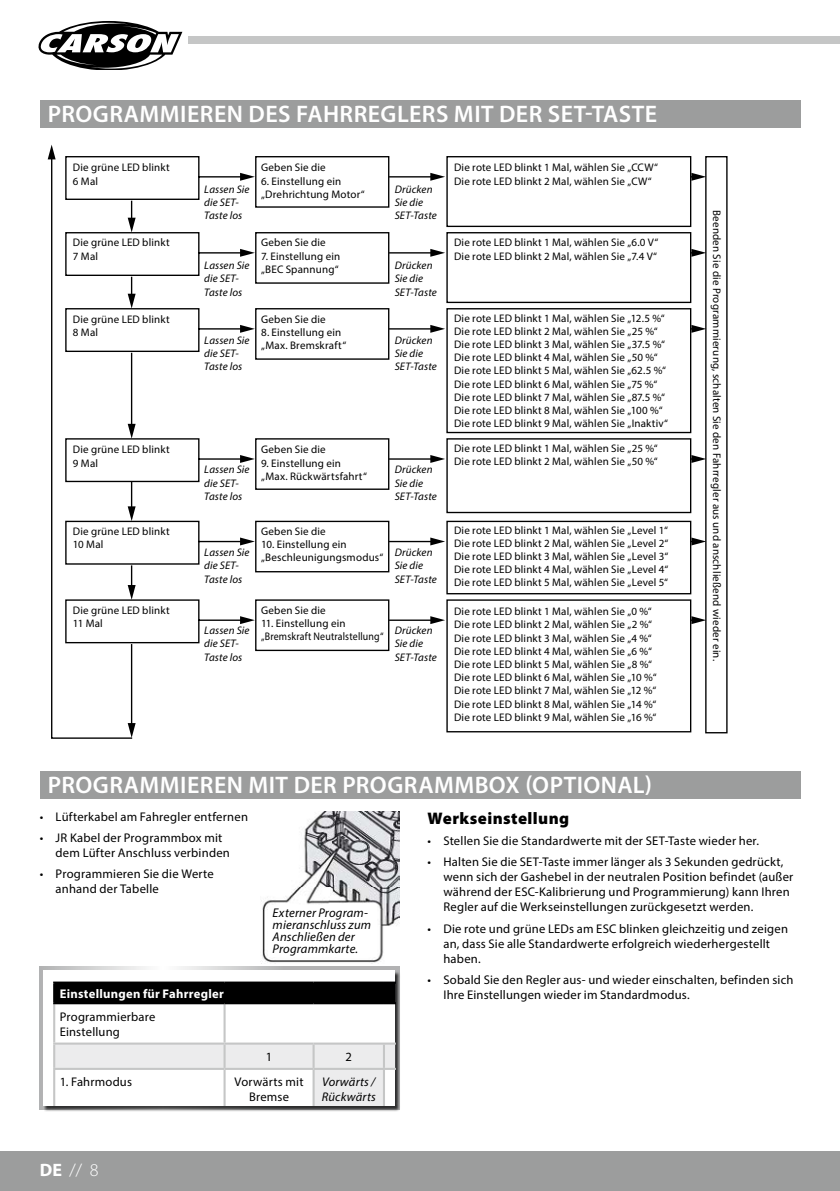
<style>
.page{position:relative;width:840px;height:1191px;background:#fff}
.page>*{position:absolute;margin:0;border:0;box-sizing:border-box;transform-origin:0 0}
.t1{font:600 24px "Myriad Pro";letter-spacing:.02em;color:#fff}
.t2{font:300 18px "Myriad Pro";color:#fff}
.t3{font:900 16.8px "Myriad Pro";letter-spacing:.025em;color:#000}
.t4{font:12.6px/15.2px "Myriad Pro";letter-spacing:.015em;color:#000}
.t5{font:italic 12.6px/12px "Myriad Pro";letter-spacing:.015em;color:#000}
.t6{font:700 12.6px "Myriad Pro";letter-spacing:.02em;color:#fff}
.t7{font:11px/13.2px "Myriad Pro";letter-spacing:.015em;color:#000}
.t8{font:italic 11px/13.2px "Myriad Pro";letter-spacing:.015em;color:#000}
.s1{font-weight:700}
</style>
<div class="page">
<div style="left:0;top:1151px;width:839px;height:40px;background:#9c9d9d"></div>
<hr style="left:839px;top:1151px;width:1px;height:40px;background:#9c9d9d">
<div style="left:188px;top:36px;width:651px;height:8px;background:#c5c6c6"></div>
<svg style="left:38px;top:21px;width:145px;height:48px"></svg>
<div style="left:40px;top:100px;width:759px;height:28px;background:#9c9d9d"></div>
<svg style="left:133px;top:156px;width:594px;height:578px"></svg>
<svg style="left:240px;top:173px;width:15px;height:8px"></svg>
<hr style="left:389px;top:176px;width:44px;height:1px;background:#000">
<svg style="left:430px;top:173px;width:15px;height:8px"></svg>
<svg style="left:690px;top:173px;width:15px;height:8px"></svg>
<svg style="left:133px;top:201px;width:2px;height:30px"></svg>
<svg style="left:133px;top:231px;width:558px;height:73px"></svg>
<svg style="left:240px;top:249px;width:15px;height:8px"></svg>
<hr style="left:389px;top:252px;width:44px;height:1px;background:#000">
<svg style="left:430px;top:249px;width:15px;height:8px"></svg>
<svg style="left:690px;top:249px;width:15px;height:8px"></svg>
<svg style="left:133px;top:277px;width:2px;height:30px"></svg>
<svg style="left:133px;top:307px;width:558px;height:127px"></svg>
<svg style="left:240px;top:325px;width:15px;height:8px"></svg>
<hr style="left:389px;top:328px;width:44px;height:1px;background:#000">
<svg style="left:430px;top:325px;width:15px;height:8px"></svg>
<svg style="left:690px;top:325px;width:15px;height:8px"></svg>
<svg style="left:133px;top:424px;width:2px;height:13px"></svg>
<svg style="left:133px;top:437px;width:558px;height:77px"></svg>
<svg style="left:240px;top:455px;width:15px;height:8px"></svg>
<hr style="left:389px;top:458px;width:44px;height:2px;background:#000">
<svg style="left:430px;top:455px;width:15px;height:8px"></svg>
<svg style="left:690px;top:455px;width:15px;height:8px"></svg>
<svg style="left:133px;top:481px;width:2px;height:39px"></svg>
<svg style="left:133px;top:520px;width:558px;height:75px"></svg>
<svg style="left:240px;top:537px;width:15px;height:8px"></svg>
<hr style="left:389px;top:541px;width:44px;height:1px;background:#000">
<svg style="left:430px;top:537px;width:15px;height:8px"></svg>
<svg style="left:690px;top:537px;width:15px;height:8px"></svg>
<svg style="left:133px;top:565px;width:2px;height:33px"></svg>
<svg style="left:133px;top:598px;width:558px;height:135px"></svg>
<svg style="left:240px;top:616px;width:15px;height:8px"></svg>
<hr style="left:389px;top:619px;width:44px;height:2px;background:#000">
<svg style="left:430px;top:616px;width:15px;height:8px"></svg>
<svg style="left:690px;top:616px;width:15px;height:8px"></svg>
<svg style="left:133px;top:723px;width:2px;height:11px"></svg>
<svg style="left:50px;top:156px;width:83px;height:583px"></svg>
<svg style="left:48px;top:145px;width:8px;height:14px"></svg>
<div style="left:40px;top:771px;width:759px;height:28px;background:#9c9d9d"></div>
<svg style="left:40px;top:967px;width:359px;height:143px"></svg>
<div style="left:44px;top:971px;width:356px;height:140px;background:#000;opacity:.75"></div>
<div style="left:44px;top:970px;width:351px;height:136px;background:#fff"></div>
<div style="left:313px;top:1068px;width:71px;height:38px;background:#ececed"></div>
<hr style="left:53px;top:1004px;width:2px;height:38px;background:#c5c6c6">
<hr style="left:223px;top:1004px;width:2px;height:38px;background:#c5c6c6">
<hr style="left:53px;top:1042px;width:171px;height:2px;background:#c5c6c6">
<hr style="left:53px;top:1044px;width:2px;height:23px;background:#c5c6c6">
<hr style="left:53px;top:1067px;width:171px;height:3px;background:#c5c6c6">
<hr style="left:53px;top:1070px;width:2px;height:36px;background:#c5c6c6">
<hr style="left:223px;top:1070px;width:2px;height:36px;background:#c5c6c6">
<hr style="left:312px;top:1070px;width:2px;height:36px;background:#c5c6c6">
<svg style="left:54px;top:1042px;width:341px;height:28px;background:#e5e5e6"></svg>
<hr style="left:383px;top:1070px;width:2px;height:36px;background:#c5c6c6">
<div style="left:53px;top:981px;width:342px;height:23px;background:#000"></div>
<img style="left:261px;top:811px;width:138px;height:152px">
<div style="left:268px;top:905px;width:109px;height:51px;background:#fff"></div>
<h1 class="t1" style="left:48px;top:99px;width:610px">PROGRAMMIEREN DES FAHRREGLERS MIT DER SET-TASTE</h1>
<p class="t7" style="left:73px;top:161px;width:98px">Die grüne LED blinkt<br>6 Mal</p>
<p class="t7" style="left:73px;top:236px;width:98px">Die grüne LED blinkt<br>7 Mal</p>
<p class="t7" style="left:261px;top:161px;width:66px">Geben Sie die</p>
<p class="t7" style="left:261px;top:174px;width:105px">6. Einstellung ein „Drehrichtung Motor“</p>
<p class="t7" style="left:261px;top:236px;width:66px">Geben Sie die</p>
<p class="t7" style="left:261px;top:249px;width:81px">7. Einstellung ein „BEC Spannung“</p>
<p class="t8" style="left:204px;top:182px;width:47px">Lassen Sie die SET-<br>Taste los</p>
<p class="t8" style="left:394px;top:182px;width:44px">Drücken<br>Sie die<br>SET-Taste</p>
<p class="t8" style="left:204px;top:259px;width:47px">Lassen Sie die SET-<br>Taste los</p>
<p class="t8" style="left:394px;top:259px;width:44px">Drücken<br>Sie die<br>SET-Taste</p>
<p class="t7" style="left:454px;top:161px;width:205px">Die rote LED blinkt 1 Mal, wählen Sie „CCW“<br>Die rote LED blinkt 2 Mal, wählen Sie „CW“</p>
<p class="t7" style="left:454px;top:236px;width:206px">Die rote LED blinkt 1 Mal, wählen Sie „6.0 V“<br>Die rote LED blinkt 2 Mal, wählen Sie „7.4 V“</p>
<p class="t7" style="left:73px;top:312px;width:98px">Die grüne LED blinkt<br>8 Mal</p>
<p class="t7" style="left:73px;top:443px;width:98px">Die grüne LED blinkt<br>9 Mal</p>
<p class="t7" style="left:261px;top:312px;width:66px">Geben Sie die</p>
<p class="t7" style="left:261px;top:326px;width:87px">8. Einstellung ein „Max. Bremskraft“</p>
<p class="t8" style="left:204px;top:333px;width:47px">Lassen Sie die SET-<br>Taste los</p>
<p class="t8" style="left:394px;top:333px;width:44px">Drücken<br>Sie die<br>SET-Taste</p>
<p class="t7" style="left:261px;top:443px;width:66px">Geben Sie die</p>
<p class="t7" style="left:261px;top:456px;width:107px">9. Einstellung ein „Max. Rückwärtsfahrt“</p>
<p class="t8" style="left:204px;top:463px;width:47px">Lassen Sie die SET-<br>Taste los</p>
<p class="t8" style="left:394px;top:463px;width:44px">Drücken<br>Sie die<br>SET-Taste</p>
<p class="t7" style="left:454px;top:311px;width:215px">Die rote LED blinkt 1 Mal, wählen Sie „12.5 %“ Die rote LED blinkt 2 Mal, wählen Sie „25 %“ Die rote LED blinkt 3 Mal, wählen Sie „37.5 %“ Die rote LED blinkt 4 Mal, wählen Sie „50 %“ Die rote LED blinkt 5 Mal, wählen Sie „62.5 %“ Die rote LED blinkt 6 Mal, wählen Sie „75 %“ Die rote LED blinkt 7 Mal, wählen Sie „87.5 %“ Die rote LED blinkt 8 Mal, wählen Sie „100 %“ Die rote LED blinkt 9 Mal, wählen Sie „Inaktiv“</p>
<p class="t7" style="left:454px;top:441px;width:205px">Die rote LED blinkt 1 Mal, wählen Sie „25 %“<br>Die rote LED blinkt 2 Mal, wählen Sie „50 %“</p>
<p class="t7" style="left:73px;top:524px;width:98px">Die grüne LED blinkt<br>10 Mal</p>
<p class="t7" style="left:73px;top:603px;width:98px">Die grüne LED blinkt<br>11 Mal</p>
<p class="t7" style="left:261px;top:524px;width:66px">Geben Sie die</p>
<p class="t7" style="left:261px;top:538px;width:124px">10. Einstellung ein „Beschleunigungsmodus“</p>
<p class="t8" style="left:204px;top:546px;width:47px">Lassen Sie die SET-<br>Taste los</p>
<p class="t8" style="left:394px;top:546px;width:44px">Drücken<br>Sie die<br>SET-Taste</p>
<p class="t7" style="left:261px;top:603px;width:66px">Geben Sie die</p>
<p class="t7" style="left:261px;top:616px;width:124px">11. Einstellung ein „Bremskraft Neutralstellung“</p>
<p class="t8" style="left:204px;top:624px;width:47px">Lassen Sie die SET-<br>Taste los</p>
<p class="t8" style="left:394px;top:624px;width:44px">Drücken<br>Sie die<br>SET-Taste</p>
<p class="t7" style="left:454px;top:523px;width:216px;text-align:justify">Die rote LED blinkt 1 Mal, wählen Sie „Level 1“ Die rote LED blinkt 2 Mal, wählen Sie „Level 2“ Die rote LED blinkt 3 Mal, wählen Sie „Level 3“ Die rote LED blinkt 4 Mal, wählen Sie „Level 4“ Die rote LED blinkt 5 Mal, wählen Sie „Level 5“</p>
<p class="t7" style="left:454px;top:604px;width:204px">Die rote LED blinkt 1 Mal, wählen Sie „0 %“ Die rote LED blinkt 2 Mal, wählen Sie „2 %“ Die rote LED blinkt 3 Mal, wählen Sie „4 %“ Die rote LED blinkt 4 Mal, wählen Sie „6 %“ Die rote LED blinkt 5 Mal, wählen Sie „8 %“ Die rote LED blinkt 6 Mal, wählen Sie „10 %“ Die rote LED blinkt 7 Mal, wählen Sie „12 %“ Die rote LED blinkt 8 Mal, wählen Sie „14 %“ Die rote LED blinkt 9 Mal, wählen Sie „16 %“</p>
<p class="t7" style="left:723px;top:210px;width:452px;rotate:90deg">Beenden Sie die Programmierung, schalten Sie den Fahrregler aus und anschließend wieder ein.</p>
<h1 class="t1" style="left:48px;top:770px;width:605px">PROGRAMMIEREN MIT DER PROGRAMMBOX (OPTIONAL)</h1>
<p class="t4" style="left:40px;top:808px;width:210px">• Lüfterkabel am Fahregler entfernen</p>
<p class="t4" style="left:56px;top:829px;width:176px;text-indent:-16px">• JR Kabel der Programmbox mit dem Lüfter Anschluss verbinden</p>
<p class="t4" style="left:56px;top:866px;width:160px;text-indent:-16px">• Programmieren Sie die Werte anhand der Tabelle</p>
<h3 class="t3" style="left:427px;top:807px;width:143px">Werkseinstellung</h3>
<p class="t4" style="left:427px;top:833px;width:333px">• Stellen Sie die Standardwerte mit der SET-Taste wieder her.</p>
<p class="t4" style="left:443px;top:854px;width:351px;text-indent:-16px">• Halten Sie die SET-Taste immer länger als 3 Sekunden gedrückt, wenn sich der Gashebel in der neutralen Position befindet (außer während der ESC-Kalibrierung und Programmierung) kann Ihren Regler auf die Werkseinstellungen zurückgesetzt werden.</p>
<p class="t4" style="left:443px;top:920px;width:346px;text-indent:-16px">• Die rote und grüne LEDs am ESC blinken gleichzeitig und zeigen an, dass Sie alle Standardwerte erfolgreich wiederhergestellt haben.</p>
<p class="t4" style="left:427px;top:972px;width:367px">• Sobald Sie den Regler aus- und wieder einschalten, befinden sich</p>
<p class="t5" style="left:272px;top:906px;width:100px">Externer Program&shy;mieranschluss zum<br>Anschließen der<br>Programmkarte.</p>
<p class="t6" style="left:60px;top:985px;width:165px">Einstellungen für Fahrregler</p>
<p class="t4" style="left:443px;top:987px;width:248px">Ihre Einstellungen wieder im Standardmodus.</p>
<p class="t4" style="left:60px;top:1008px;width:97px">Programmierbare<br>Einstellung</p>
<p class="t4" style="left:266px;top:1049px;width:8px">1</p>
<p class="t4" style="left:345px;top:1049px;width:8px">2</p>
<p class="t4" style="left:60px;top:1074px;width:74px">1. Fahrmodus</p>
<p class="t4" style="left:234px;top:1074px;width:70px;text-align:center">Vorwärts mit<br>Bremse</p>
<p class="t5" style="left:321px;top:1074px;width:56px;line-height:15px">Vorwärts /<br>Rückwärts</p>
<h2 class="t2" style="left:40px;top:1159px;width:60px"><span class="s1">DE</span> // 8</h2>
</div>
